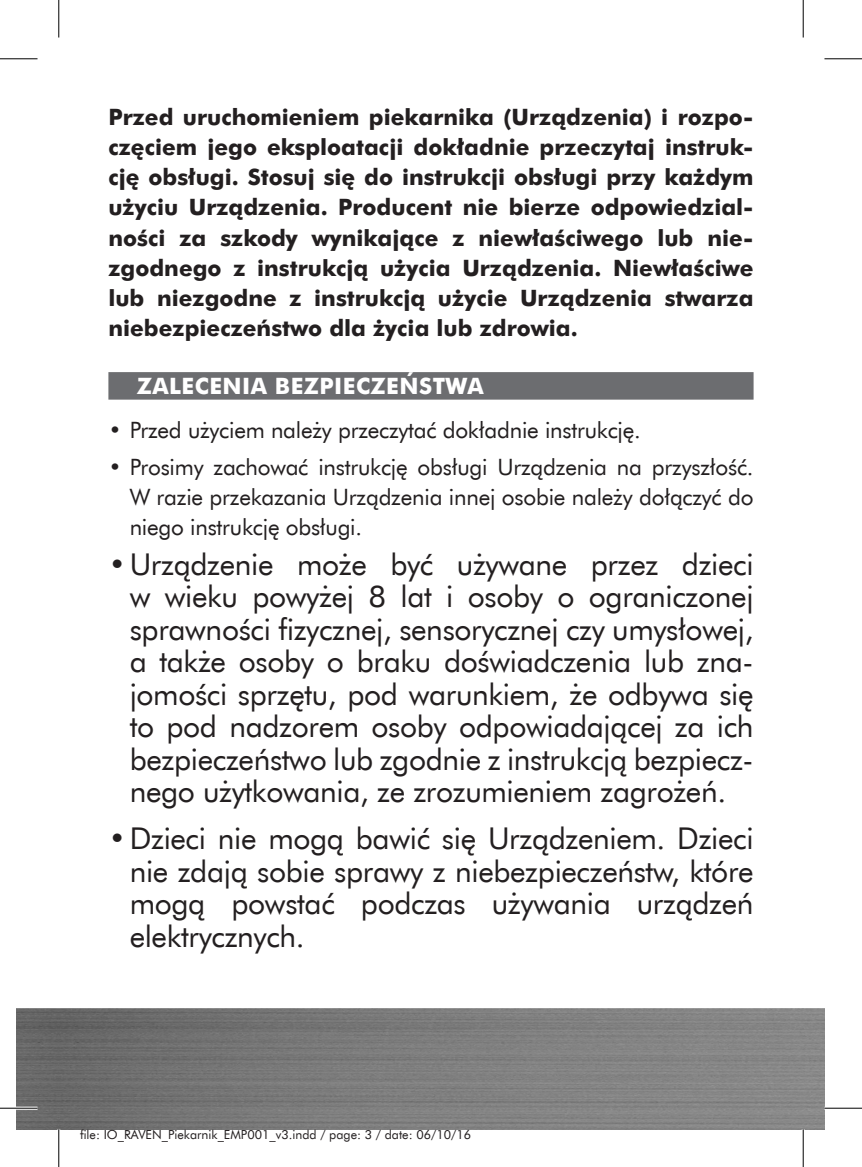
<style>
.page{position:relative;width:862px;height:1167px;background:#fff}
.page>*{position:absolute;margin:0;border:0;box-sizing:border-box;transform-origin:0 0}
.t1{font:30px/32.5px "Futura EU";letter-spacing:-.01em;color:#231f20;text-align:justify}
.t2{font:700 22.5px/30px "Futura EU";color:#231f20;text-align:justify}
.t3{font:22.5px/30px "Futura EU";letter-spacing:-.01em;color:#231f20;text-align:justify}
.t4{font:700 22.5px "Futura EU";letter-spacing:.02em;color:#fff}
.t5{font:12.5px "Futura EU";color:#231f20}
</style>
<div class="page">
<img style="left:59px;top:1008px;width:765px;height:121px">
<img style="left:16px;top:1008px;width:43px;height:121px">
<div style="left:108px;top:372px;width:645px;height:27px;background:#6c6d70"></div>
<hr style="left:0;top:1106px;width:38px;height:3px;background:#fff">
<hr style="left:0;top:58px;width:38px;height:1px;background:#000">
<hr style="left:824px;top:58px;width:38px;height:1px;background:#000">
<hr style="left:0;top:1107px;width:38px;height:1px;background:#000">
<hr style="left:824px;top:1107px;width:38px;height:1px;background:#000">
<hr style="left:58px;top:0;width:1px;height:37px;background:#000">
<hr style="left:58px;top:1129px;width:1px;height:37px;background:#000">
<hr style="left:802px;top:0;width:1px;height:37px;background:#000">
<hr style="left:802px;top:1129px;width:1px;height:37px;background:#000">
<p class="t2" style="left:108px;top:103px;width:646px">Przed uruchomieniem piekarnika (Urządzenia) i rozpo&shy;częciem jego eksploatacji dokładnie przeczytaj instruk&shy;cję obsługi. Stosuj się do instrukcji obsługi przy każdym użyciu Urządzenia. Producent nie bierze odpowiedzial&shy;ności za szkody wynikające z niewłaściwego lub nie&shy;zgodnego z instrukcją użycia Urządzenia. Niewłaściwe lub niezgodne z instrukcją użycie Urządzenia stwarza niebezpieczeństwo dla życia lub zdrowia.</p>
<p class="t4" style="left:137px;top:372px;width:348px">ZALECENIA BEZPIECZEŃSTWA</p>
<p class="t3" style="left:108px;top:416px;width:534px">• Przed użyciem należy przeczytać dokładnie instrukcję.</p>
<p class="t3" style="left:130px;top:453px;width:625px;text-indent:-21px">• Prosimy zachować instrukcję obsługi Urządzenia na przyszłość.<br>W razie przekazania Urządzenia innej osobie należy dołączyć do niego instrukcję obsługi.</p>
<p class="t1" style="left:130px;top:549px;width:625px;text-indent:-21px">•Urządzenie może być używane przez dzieci w wieku powyżej 8 lat i osoby o ograniczonej sprawności fizycznej, sensorycznej czy umysłowej, a także osoby o braku doświadczenia lub zna&shy;jomości sprzętu, pod warunkiem, że odbywa się to pod nadzorem osoby odpowiadającej za ich bezpieczeństwo lub zgodnie z instrukcją bezpiecz&shy;nego użytkowania, ze zrozumieniem zagrożeń.</p>
<p class="t1" style="left:130px;top:823px;width:625px;text-indent:-21px">•Dzieci nie mogą bawić się Urządzeniem. Dzieci nie zdają sobie sprawy z niebezpieczeństw, które mogą powstać podczas używania urządzeń elektrycznych.</p>
<p class="t5" style="left:80px;top:1126px;width:392px">file: IO_RAVEN_Piekarnik_EMP001_v3.indd / page: 3 / date: 06/10/16</p>
</div>
